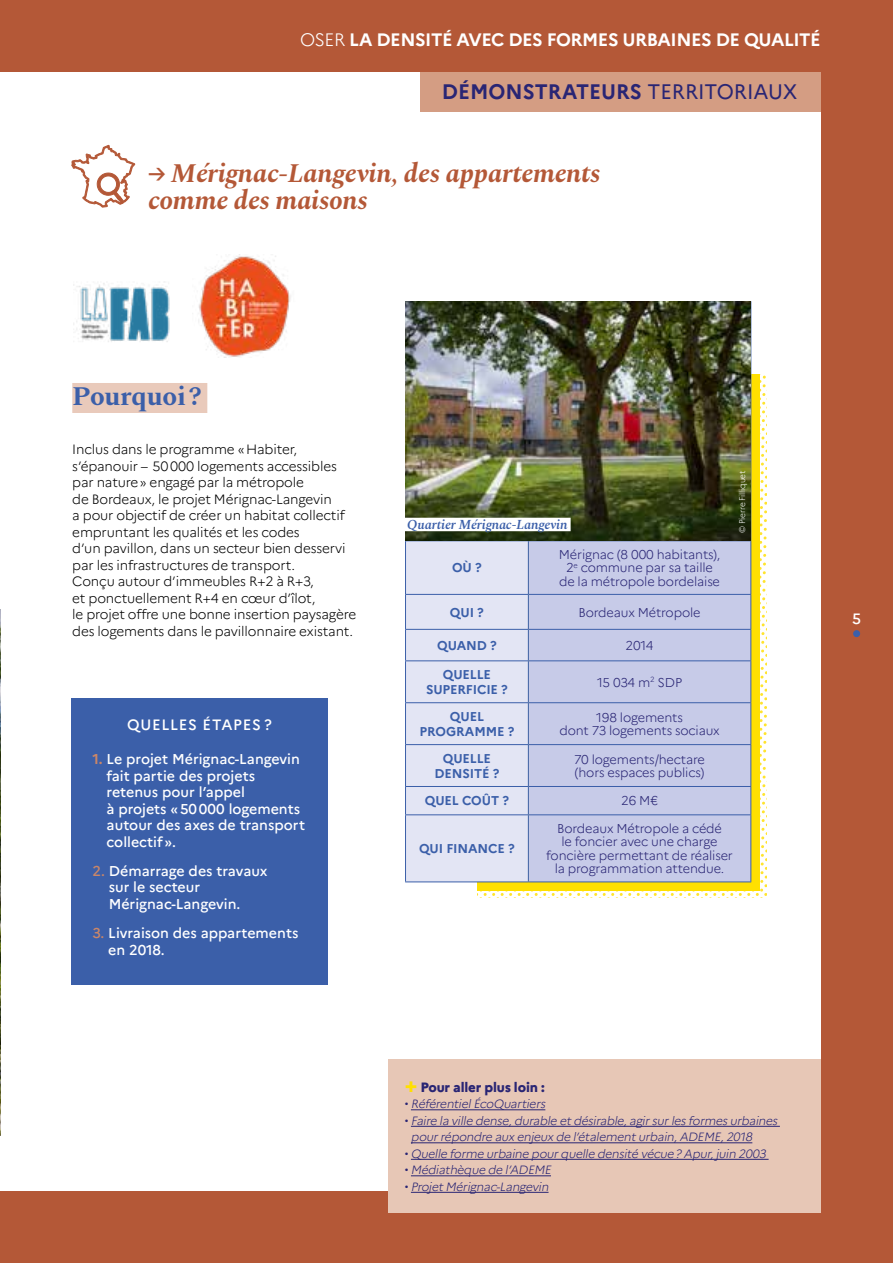
<style>
.page{position:relative;width:893px;height:1263px;background:#b45837}
.page>*{position:absolute;margin:0;border:0;box-sizing:border-box;transform-origin:0 0}
.t1{font:italic 700 27px/27px "Spectral";letter-spacing:-.01em;color:#b45837}
.t2{font:700 27px "Spectral";letter-spacing:-.01em;color:#3b5fa9}
.t3{font:700 21px "Marianne";color:#292574}
.t4{font:700 18px "Marianne";letter-spacing:-.025em;color:#fff}
.t5{font:500 15px "Marianne";letter-spacing:.05em;color:#fff}
.t6{font:500 14.25px/16.5px "Marianne";color:#fff}
.t7{font:300 13.5px/16.5px "Marianne";letter-spacing:-.01em;color:#000}
.t8{font:italic 600 13.5px "Spectral";letter-spacing:-.01em;color:#3b5fa9}
.t9{font:800 13.5px "Marianne";letter-spacing:-.01em;color:#292574}
.t10{font:300 12.75px/13.5px "Marianne";letter-spacing:-.01em;color:#292574;text-align:center}
.t11{font:700 12.75px/15.3px "Marianne";letter-spacing:-.01em;color:#3b5fa9;text-align:center}
.t12{font:italic 300 12px/16.5px "Marianne";letter-spacing:-.02em;color:#292574}
.t13{font:300 8.25px "Marianne";letter-spacing:-.02em;color:#fff}
.s1{font-weight:300}
.s2{font-weight:400}
.s3{font-weight:400;font-style:normal}
.s4{font-weight:700;color:#ca8668}
.s5{color:#ca8668}
.s6{font-size:21px;color:#ffe000}
.s7{font-style:normal}
</style>
<div class="page">
<div style="left:853px;top:630px;width:7px;height:7px;background:#3b5fa9;border-radius:50%"></div>
<div style="left:0;top:72px;width:821px;height:1119px;background:#fff"></div>
<div style="left:72px;top:383px;width:135px;height:30px;background:#e9cabb"></div>
<div style="left:420px;top:72px;width:401px;height:40px;background:#d49d83"></div>
<div style="left:71px;top:698px;width:257px;height:286px;background:#3b5fa9"></div>
<img style="left:0;top:609px;width:1px;height:527px">
<svg style="left:71px;top:144px;width:65px;height:64px"></svg>
<div style="left:406px;top:541px;width:122px;height:340px;background:#e3e5f4"></div>
<div style="left:529px;top:541px;width:153px;height:340px;background:#c7cbe8"></div>
<hr style="left:405px;top:301px;width:123px;height:1px;background:#3b5fa9">
<hr style="left:405px;top:302px;width:1px;height:238px;background:#3b5fa9">
<hr style="left:528px;top:301px;width:223px;height:1px;background:#3b5fa9">
<hr style="left:750px;top:302px;width:1px;height:238px;background:#3b5fa9">
<hr style="left:405px;top:541px;width:1px;height:53px;background:#3b5fa9">
<hr style="left:528px;top:541px;width:1px;height:53px;background:#3b5fa9">
<hr style="left:405px;top:595px;width:1px;height:34px;background:#3b5fa9">
<hr style="left:528px;top:595px;width:1px;height:34px;background:#3b5fa9">
<hr style="left:405px;top:630px;width:1px;height:30px;background:#3b5fa9">
<hr style="left:528px;top:630px;width:1px;height:30px;background:#3b5fa9">
<hr style="left:405px;top:661px;width:1px;height:41px;background:#3b5fa9">
<hr style="left:528px;top:661px;width:1px;height:41px;background:#3b5fa9">
<hr style="left:405px;top:703px;width:1px;height:41px;background:#3b5fa9">
<hr style="left:528px;top:703px;width:1px;height:41px;background:#3b5fa9">
<hr style="left:405px;top:745px;width:1px;height:41px;background:#3b5fa9">
<hr style="left:528px;top:745px;width:1px;height:41px;background:#3b5fa9">
<svg style="left:405px;top:787px;width:1px;height:27px"></svg>
<svg style="left:528px;top:787px;width:1px;height:27px"></svg>
<svg style="left:682px;top:374px;width:85px;height:524px;background:#d4d2bf"></svg>
<hr style="left:405px;top:815px;width:1px;height:66px;background:#3b5fa9">
<hr style="left:528px;top:815px;width:1px;height:66px;background:#3b5fa9">
<hr style="left:750px;top:815px;width:1px;height:66px;background:#3b5fa9">
<hr style="left:405px;top:881px;width:123px;height:1px;background:#3b5fa9">
<hr style="left:528px;top:881px;width:223px;height:1px;background:#3b5fa9">
<hr style="left:405px;top:540px;width:123px;height:1px;background:#3b5fa9">
<hr style="left:528px;top:540px;width:223px;height:1px;background:#3b5fa9">
<hr style="left:405px;top:594px;width:123px;height:1px;background:#3b5fa9">
<hr style="left:528px;top:594px;width:223px;height:1px;background:#3b5fa9">
<hr style="left:405px;top:629px;width:123px;height:1px;background:#3b5fa9">
<hr style="left:528px;top:629px;width:223px;height:1px;background:#3b5fa9">
<hr style="left:405px;top:660px;width:123px;height:1px;background:#3b5fa9">
<hr style="left:528px;top:660px;width:223px;height:1px;background:#3b5fa9">
<hr style="left:405px;top:702px;width:123px;height:1px;background:#3b5fa9">
<hr style="left:528px;top:702px;width:223px;height:1px;background:#3b5fa9">
<hr style="left:405px;top:744px;width:123px;height:1px;background:#3b5fa9">
<hr style="left:528px;top:744px;width:223px;height:1px;background:#3b5fa9">
<hr style="left:405px;top:786px;width:123px;height:1px;background:#3b5fa9">
<hr style="left:528px;top:786px;width:223px;height:1px;background:#3b5fa9">
<hr style="left:405px;top:814px;width:123px;height:1px;background:#3b5fa9">
<hr style="left:528px;top:814px;width:223px;height:1px;background:#3b5fa9">
<img style="left:406px;top:302px;width:344px;height:238px">
<div style="left:404px;top:518px;width:167px;height:13px;background:#fff"></div>
<div style="left:388px;top:1059px;width:433px;height:153px;background:#e7c7b6"></div>
<hr style="left:411px;top:1109px;width:134px;height:1px;background:#292574">
<hr style="left:411px;top:1126px;width:369px;height:1px;background:#292574">
<hr style="left:411px;top:1142px;width:341px;height:1px;background:#292574">
<hr style="left:411px;top:1159px;width:358px;height:1px;background:#292574">
<hr style="left:411px;top:1175px;width:140px;height:1px;background:#292574">
<hr style="left:411px;top:1192px;width:138px;height:1px;background:#292574">
<img style="left:198px;top:256px;width:93px;height:101px">
<img style="left:73px;top:281px;width:97px;height:61px">
<h3 class="t4" style="left:300px;top:29px;width:522px"><span class="s1">OSER</span> LA DENSITÉ AVEC DES FORMES URBAINES DE QUALITÉ</h3>
<h2 class="t3" style="left:442px;top:79px;width:357px">DÉMONSTRATEURS <span class="s2">TERRITORIAUX</span></h2>
<h1 class="t1" style="left:148px;top:158px;width:454px"><span class="s3">→</span> Mérignac-Langevin, des appartements comme des maisons</h1>
<h1 class="t2" style="left:72px;top:377px;width:131px">Pourquoi ?</h1>
<p class="t7" style="left:72px;top:441px;width:286px">Inclus dans le programme «Habiter, s’épanouir – 50000 logements accessibles par nature» engagé par la métropole<br>de Bordeaux, le projet Mérignac-Langevin<br>a pour objectif de créer un habitat collectif empruntant les qualités et les codes<br>d’un pavillon, dans un secteur bien desservi par les infrastructures de transport.<br>Conçu autour d’immeubles R+2 à R+3,<br>et ponctuellement R+4 en cœur d’îlot,<br>le projet offre une bonne insertion paysagère des logements dans le pavillonnaire existant.</p>
<p class="t5" style="left:127px;top:716px;width:146px">QUELLES ÉTAPES ?</p>
<p class="t6" style="left:107px;top:751px;width:200px;text-indent:-14px"><span class="s4">1.</span> Le projet Mérignac-Langevin fait partie des projets retenus pour l’appel<br>à projets «50000 logements autour des axes de transport collectif».</p>
<p class="t6" style="left:109px;top:862px;width:160px;text-indent:-16px"><span class="s5">2.</span> Démarrage des travaux sur le secteur<br>Mérignac-Langevin.</p>
<p class="t6" style="left:108px;top:925px;width:192px;text-indent:-16px"><span class="s5">3.</span> Livraison des appartements en 2018.</p>
<p class="t8" style="left:407px;top:515px;width:162px">Quartier Mérignac-Langevin</p>
<p class="t13" style="left:737px;top:533px;width:64px;rotate:-90deg">© Pierre Filliquet</p>
<p class="t11" style="left:452px;top:560px;width:31px">OÙ ?</p>
<p class="t10" style="left:559px;top:547px;width:163px">Mérignac (8 000 habitants),<br>2<sup>e</sup> commune par sa taille de la métropole bordelaise</p>
<p class="t11" style="left:450px;top:604px;width:35px">QUI ?</p>
<p class="t10" style="left:578px;top:605px;width:124px">Bordeaux Métropole</p>
<p class="t11" style="left:437px;top:638px;width:61px">QUAND ?</p>
<p class="t10" style="left:626px;top:638px;width:30px">2014</p>
<p class="t11" style="left:426px;top:667px;width:83px">QUELLE<br>SUPERFICIE ?</p>
<p class="t10" style="left:597px;top:675px;width:86px">15 034 m<sup>2</sup> SDP</p>
<p class="t11" style="left:420px;top:709px;width:96px">QUEL<br>PROGRAMME ?</p>
<p class="t10" style="left:559px;top:710px;width:162px">198 logements<br>dont 73 logements sociaux</p>
<p class="t11" style="left:434px;top:750px;width:66px">QUELLE<br>DENSITÉ ?</p>
<p class="t10" style="left:574px;top:752px;width:132px;text-align:left">70 logements/hectare (hors espaces publics)</p>
<p class="t11" style="left:425px;top:793px;width:86px">QUEL COÛT ?</p>
<p class="t10" style="left:621px;top:794px;width:38px">26 M€</p>
<p class="t11" style="left:419px;top:841px;width:97px">QUI FINANCE ?</p>
<p class="t10" style="left:546px;top:822px;width:188px">Bordeaux Métropole a cédé<br>le foncier avec une charge foncière permettant de réaliser la programmation attendue.</p>
<p class="t9" style="left:405px;top:1079px;width:141px"><span class="s6">+</span> Pour aller plus loin :</p>
<p class="t12" style="left:405px;top:1096px;width:145px"><span class="s7">•</span> RéférentielÉcoQuartiers</p>
<p class="t12" style="left:411px;top:1112px;width:370px;text-indent:-6px"><span class="s7">•</span> Faire la ville dense,durable etdésirable,agirsurlesformesurbaines pourrépondre aux enjeux de l’étalementurbain,ADEME,2018</p>
<p class="t12" style="left:405px;top:1145px;width:365px"><span class="s7">•</span> Quelle forme urbaine pourquelle densité vécue? Apur,juin 2003</p>
<p class="t12" style="left:405px;top:1162px;width:150px"><span class="s7">•</span> Médiathèque de l’ADEME</p>
<p class="t12" style="left:405px;top:1178px;width:148px"><span class="s7">•</span> ProjetMérignac-Langevin</p>
<p class="t5" style="left:852px;top:610px;width:10px">5</p>
</div>
